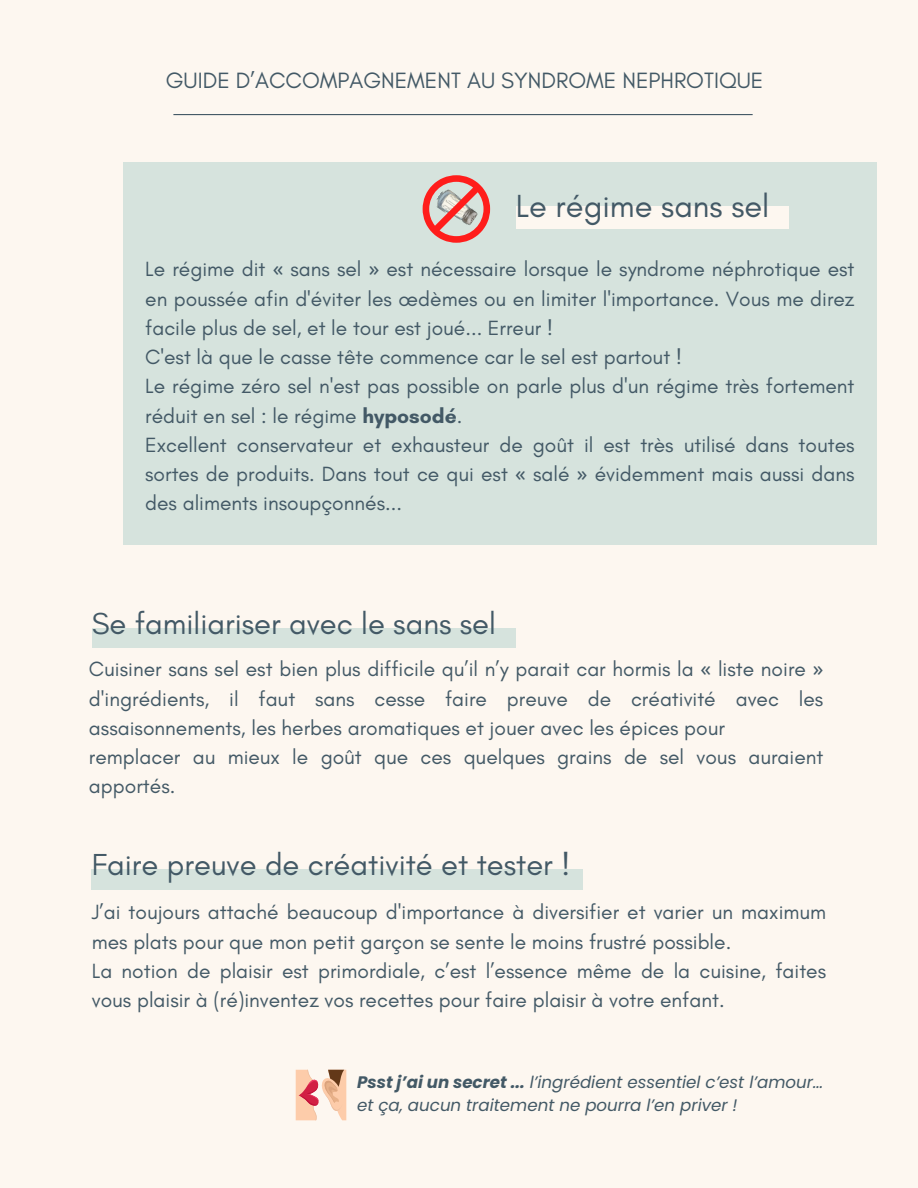
<style>
.page{position:relative;width:918px;height:1188px;background:#fdf7f0}
.page>*{position:absolute;margin:0;border:0;box-sizing:border-box;transform-origin:0 0}
.t1{font:32.55px "Glacial Indifference";color:#435966}
.t2{font:30.9px "Glacial Indifference";color:#435966}
.t3{font:22.5px "Glacial Indifference";color:#435966}
.t4{font:21px/29.2px "Glacial Indifference";color:#435966}
.t5{font:italic 16.65px "Poppins";color:#435966}
.s1{font-family:"Noto Sans"}
.s2{font-weight:700}
</style>
<div class="page">
<div style="left:92px;top:870px;width:491px;height:20px;background:#d6e3dd"></div>
<div style="left:92px;top:628px;width:424px;height:19px;background:#d6e3dd"></div>
<div style="left:123px;top:162px;width:754px;height:383px;background:#d6e3dd"></div>
<div style="left:516px;top:206px;width:272px;height:23px;background:#fdf7f0"></div>
<svg style="left:296px;top:1070px;width:50px;height:50px"></svg>
<svg style="left:423px;top:175px;width:67px;height:68px"></svg>
<hr style="left:173px;top:114px;width:580px;height:1px;background:#435966">
<p class="t3" style="left:166px;top:67px;width:599px">GUIDE D’ACCOMPAGNEMENT AU SYNDROME NEPHROTIQUE</p>
<h1 class="t1" style="left:516px;top:186px;width:255px">Le régime sans sel</h1>
<h1 class="t4" style="left:145px;top:254px;width:711px">Le régime dit <span class="s1">«</span> sans sel <span class="s1">»</span> est nécessaire lorsque le syndrome néphrotique est en poussée afin d'éviter les œdèmes ou en limiter l'importance. Vous me direz facile plus de sel, et le tour est joué... Erreur !<br>C'est là que le casse tête commence car le sel est partout !<br>Le régime zéro sel n'est pas possible on parle plus d'un régime très fortement réduit en sel : le régime <span class="s2">hyposodé</span>.<br>Excellent conservateur et exhausteur de goût il est très utilisé dans toutes sortes de produits. Dans tout ce qui est <span class="s1">«</span> salé <span class="s1">»</span> évidemment mais aussi dans des aliments insoupçonnés...</h1>
<h3 class="t2" style="left:92px;top:604px;width:406px">Se familiariser avec le sans sel</h3>
<p class="t4" style="left:89px;top:654px;width:736px">Cuisiner sans sel est bien plus difficile qu’il n’y parait car hormis la <span class="s1">«</span> liste noire <span class="s1">» </span>d'ingrédients, il faut sans cesse faire preuve de créativité avec les assaisonnements, les herbes aromatiques et jouer avec les épices pour<br>remplacer au mieux le goût que ces quelques grains de sel vous auraient apportés.</p>
<h3 class="t2" style="left:92px;top:845px;width:480px">Faire preuve de créativité et tester !</h3>
<p class="t4" style="left:92px;top:897px;width:736px">J’ai toujours attaché beaucoup d'importance à diversifier et varier un maximum mes plats pour que mon petit garçon se sente le moins frustré possible.<br>La notion de plaisir est primordiale, c’est l’essence même de la cuisine, faites vous plaisir à (ré)inventez vos recettes pour faire plaisir à votre enfant.</p>
<h1 class="t5" style="left:357px;top:1071px;width:468px"><span class="s2">Psst j’ai un secret ...</span> l’ingrédient essentiel c’est l’amour...</h1>
<h3 class="t5" style="left:357px;top:1093px;width:382px">et ça, aucun traitement ne pourra l’en priver !</h3>
</div>
